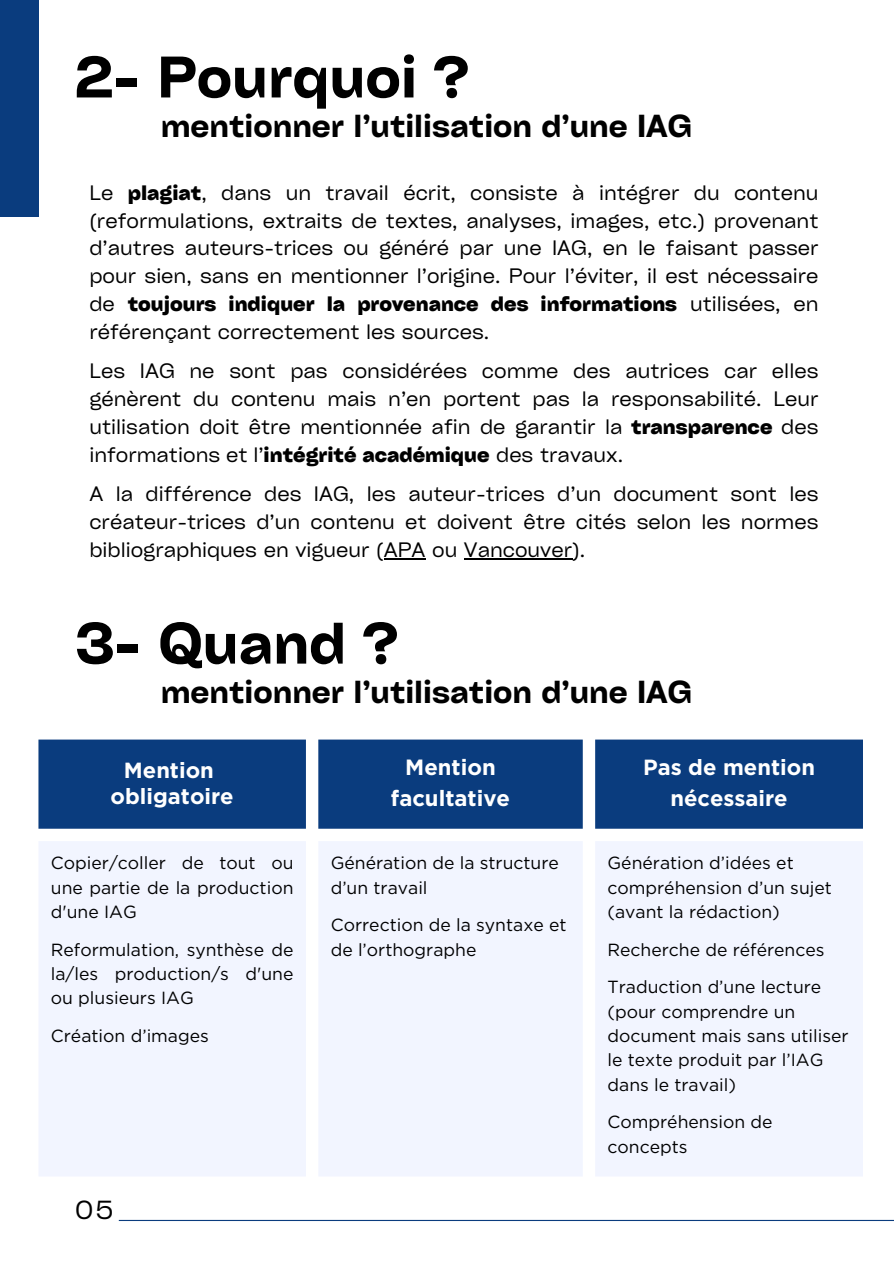
<style>
.page{position:relative;width:894px;height:1264px;background:#fff}
.page>*{position:absolute;margin:0;border:0;box-sizing:border-box;transform-origin:0 0}
.t1{font:55.95px "Cy Grotesk Key Demi";color:#000}
.t2{font:30.45px "Cy Grotesk Key Demi";color:#000}
.t3{font:25.05px "Cy Grotesk Key";color:#000}
.t4{font:700 22.05px "Gotham";color:#fff}
.t5{font:700 21.9px/30.2px "Gotham";color:#fff;text-align:center}
.t6{font:19.95px/27.9px "Cy Grotesk Key";color:#000;text-align:justify}
.t7{font:17.55px/24.3px "Gotham";color:#000}
.s1{font-weight:700}
</style>
<div class="page">
<hr style="left:119px;top:1219px;width:774px;height:1px;background:#0a3c7e">
<div style="left:0;top:0;width:38px;height:216px;background:#0a3c7e"></div>
<div style="left:38px;top:739px;width:824px;height:89px;background:#0a3c7e"></div>
<div style="left:39px;top:841px;width:823px;height:335px;background:#f2f5ff"></div>
<hr style="left:383px;top:558px;width:42px;height:2px;background:#000">
<hr style="left:464px;top:558px;width:108px;height:2px;background:#000">
<p class="t1" style="left:75px;top:41px;width:395px">2- Pourquoi ?</p>
<p class="t2" style="left:161px;top:106px;width:532px">mentionner l’utilisation d’une IAG</p>
<p class="t6" style="left:89px;top:178px;width:730px">Le <span class="s1">plagiat</span>, dans un travail écrit, consiste à intégrer du contenu (reformulations, extraits de textes, analyses, images, etc.) provenant d’autres auteurs-trices ou généré par une IAG, en le faisant passer pour sien, sans en mentionner l’origine. Pour l’éviter, il est nécessaire de <span class="s1">toujours indiquer la provenance des informations</span> utilisées, en référençant correctement les sources.</p>
<p class="t6" style="left:89px;top:356px;width:730px">Les IAG ne sont pas considérées comme des autrices car elles génèrent du contenu mais n’en portent pas la responsabilité. Leur utilisation doit être mentionnée afin de garantir la <span class="s1">transparence</span> des informations et l’<span class="s1">intégrité académique</span> des travaux.</p>
<p class="t6" style="left:89px;top:478px;width:730px">A la différence des IAG, les auteur-trices d’un document sont les créateur-trices d’un contenu et doivent être cités selon les normes bibliographiques en vigueur (APA ou Vancouver).</p>
<p class="t1" style="left:75px;top:607px;width:324px">3- Quand ?</p>
<p class="t2" style="left:161px;top:673px;width:532px">mentionner l’utilisation d’une IAG</p>
<p class="t5" style="left:124px;top:755px;width:91px">Mention</p>
<p class="t5" style="left:111px;top:781px;width:125px">obligatoire</p>
<p class="t7" style="left:51px;top:850px;width:244px;text-align:justify">Copier/coller de tout ou une partie de la production d'une IAG</p>
<p class="t7" style="left:51px;top:937px;width:244px;text-align:justify">Reformulation, synthèse de la/les production/s d'une ou plusieurs IAG</p>
<p class="t7" style="left:51px;top:1023px;width:159px">Création d’images</p>
<p class="t4" style="left:405px;top:754px;width:92px">Mention</p>
<p class="t4" style="left:391px;top:784px;width:121px">facultative</p>
<p class="t7" style="left:330px;top:850px;width:230px">Génération de la structure d’un travail</p>
<p class="t7" style="left:330px;top:912px;width:237px">Correction de la syntaxe et de l’orthographe</p>
<p class="t3" style="left:75px;top:1193px;width:39px">05</p>
<p class="t5" style="left:643px;top:752px;width:173px">Pas de mention nécessaire</p>
<p class="t7" style="left:607px;top:850px;width:226px">Génération d’idées et compréhension d’un sujet (avant la rédaction)</p>
<p class="t7" style="left:607px;top:937px;width:218px">Recherche de références</p>
<p class="t7" style="left:607px;top:974px;width:242px">Traduction d’une lecture (pour comprendre un document mais sans utiliser le texte produit par l’IAG dans le travail)</p>
<p class="t7" style="left:607px;top:1109px;width:166px">Compréhension de concepts</p>
</div>
